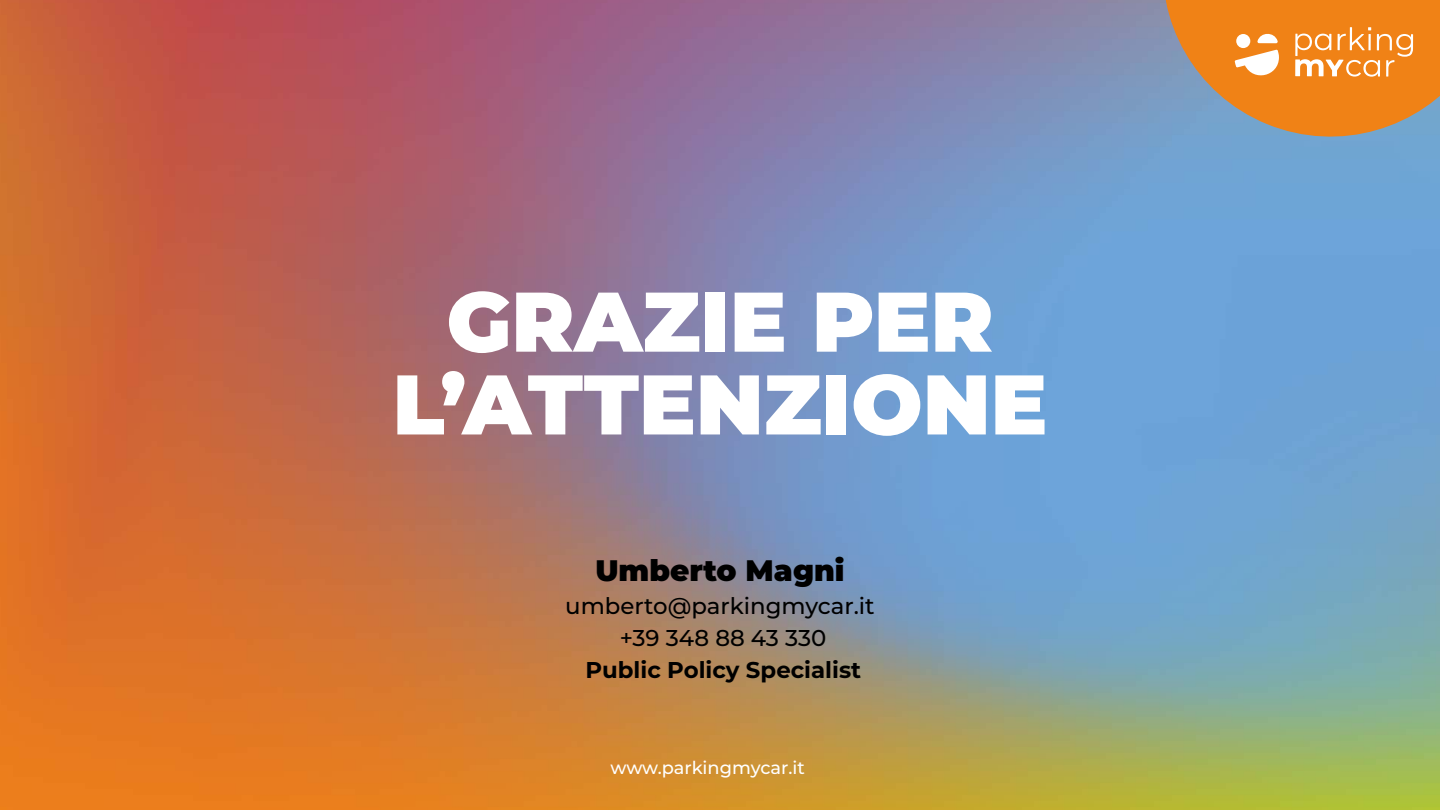
<style>
.page{position:relative;width:1440px;height:810px;background:#fff}
.page>*{position:absolute;margin:0;border:0;box-sizing:border-box;transform-origin:0 0}
.t1{font:900 84.38px/82.8px "Montserrat";color:#fff;text-align:center}
.t2{font:900 29.62px "Montserrat";color:#000}
.t3{font:500 22.88px/32.2px "Montserrat";color:#000;text-align:center}
.t4{font:700 22.88px "Montserrat";color:#000}
.t5{font:500 17.85px "Montserrat";letter-spacing:-.005em;color:#fff}
</style>
<div class="page">
<img style="left:0;top:0;width:1440px;height:810px">
<svg style="left:1092px;top:0;width:348px;height:154px;background:#b48f6d"></svg>
<svg style="left:1295px;top:27px;width:118px;height:50px"></svg>
<svg style="left:1257px;top:31px;width:21px;height:12px"></svg>
<svg style="left:1235px;top:50px;width:44px;height:32px"></svg>
<div style="left:1236px;top:34px;width:14px;height:14px;background:#fff;border-radius:50%"></div>
<h1 class="t1" style="left:393px;top:275px;width:656px">GRAZIE PER<br>L’ATTENZIONE</h1>
<p class="t2" style="left:595px;top:549px;width:251px">Umberto Magni</p>
<p class="t3" style="left:565px;top:588px;width:311px">umberto@parkingmycar.it +39 348 88 43 330</p>
<p class="t4" style="left:585px;top:653px;width:277px">Public Policy Specialist</p>
<p class="t5" style="left:610px;top:755px;width:196px">www.parkingmycar.it</p>
</div>
